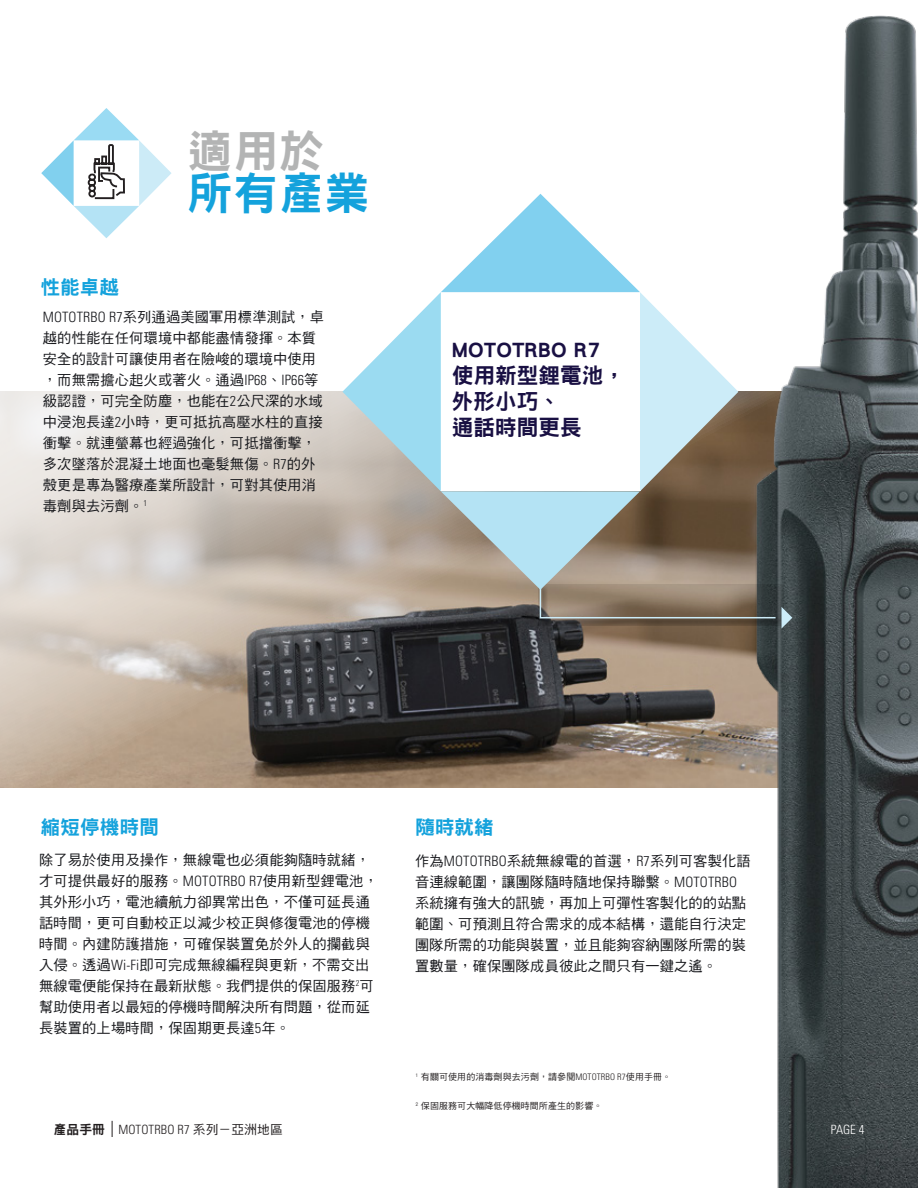
<style>
.page{position:relative;width:918px;height:1188px;background:#fff}
.page>*{position:absolute;margin:0;border:0;box-sizing:border-box;transform-origin:0 0}
.t1{font:45px "DF Hei Std W9";color:#14a2dc}
.t2{font:45px "DF Hei Std W9";color:#b3b4b4}
.t3{font:21.6px/26px "DF Hei Std W9";color:#191043}
.t4{font:19.5px "DF Hei Std W9";color:#14a2dc}
.t5{font:14.25px/21px "DF Hei Std W5";letter-spacing:.01em;color:#16171b}
.t6{font:300 condensed 12.75px "Univers";letter-spacing:.01em;color:#231f20}
.t7{font:300 condensed 12.75px "Univers";color:#fff}
.t8{font:9px "DF Hei Std W5";letter-spacing:.01em;color:#231f20}
.s1{font-family:"Univers";font-weight:300;font-stretch:condensed}
.s2{font-family:"DF Hei Std W9";font-weight:400;font-stretch:normal}
.s3{font-family:"DF Hei Std W5";font-weight:400;font-stretch:normal}
</style>
<div class="page">
<svg style="left:41px;top:108px;width:131px;height:130px"></svg>
<img style="left:0;top:392px;width:653px;height:396px">
<img style="left:653px;top:15px;width:265px;height:1173px">
<svg style="left:342px;top:194px;width:450px;height:435px"></svg>
<svg style="left:112px;top:1121px;width:1px;height:16px"></svg>
<h3 class="t4" style="left:41px;top:276px;width:79px">性能卓越</h3>
<h1 class="t2" style="left:188px;top:126px;width:138px">適用於</h1>
<h1 class="t1" style="left:188px;top:168px;width:184px">所有產業</h1>
<p class="t5" style="left:43px;top:306px;width:283px"><span class="s1">MOTOTRBO R7</span>系列通過美國軍用標準測試，卓越的性能在任何環境中都能盡情發揮。本質安全的設計可讓使用者在險峻的環境中使用，而無需擔心起火或著火。通過<span class="s1">IP68</span>、<span class="s1">IP66</span>等級認證，可完全防塵，也能在<span class="s1">2</span>公尺深的水域中浸泡長達<span class="s1">2</span>小時，更可抵抗高壓水柱的直接衝擊。就連螢幕也經過強化，可抵擋衝擊，多次墜落於混凝土地面也毫髮無傷。<span class="s1">R7</span>的外殼更是專為醫療產業所設計，可對其使用消毒劑與去污劑。<sup>1</sup></p>
<h2 class="t3" style="left:452px;top:336px;width:175px">MOTOTRBO R7使用新型鋰電池，外形小巧、<br>通話時間更長</h2>
<h3 class="t4" style="left:41px;top:816px;width:119px">縮短停機時間</h3>
<h3 class="t4" style="left:416px;top:816px;width:79px">隨時就緒</h3>
<p class="t5" style="left:39px;top:849px;width:340px">除了易於使用及操作，無線電也必須能夠隨時就緒，才可提供最好的服務。<span class="s1">MOTOTRBO R7</span>使用新型鋰電池，其外形小巧，電池續航力卻異常出色，不僅可延長通話時間，更可自動校正以減少校正與修復電池的停機時間。內建防護措施，可確保裝置免於外人的攔截與入侵。透過<span class="s1">Wi-Fi</span>即可完成無線編程與更新，不需交出無線電便能保持在最新狀態。我們提供的保固服務<sup>2</sup>可幫助使用者以最短的停機時間解決所有問題，從而延長裝置的上場時間，保固期更長達<span class="s1">5</span>年。</p>
<p class="t5" style="left:415px;top:850px;width:337px">作為<span class="s1">MOTOTRBO</span>系統無線電的首選，<span class="s1">R7</span>系列可客製化語音連線範圍，讓團隊隨時隨地保持聯繫。<span class="s1">MOTOTRBO</span>系統擁有強大的訊號，再加上可彈性客製化的的站點範圍、可預測且符合需求的成本結構，還能自行決定團隊所需的功能與裝置，並且能夠容納團隊所需的裝置數量，確保團隊成員彼此之間只有一鍵之遙。</p>
<p class="t8" style="left:416px;top:1072px;width:257px"><sup>1</sup> 有關可使用的消毒劑與去污劑，請參閱<span class="s1">MOTOTRBO R7</span>使用手冊。</p>
<p class="t8" style="left:416px;top:1101px;width:188px"><sup>2</sup> 保固服務可大幅降低停機時間所產生的影響。</p>
<p class="t6" style="left:54px;top:1122px;width:231px"><span class="s2">產品手冊</span> MOTOTRBO R7 <span class="s3">系列－亞洲地區</span></p>
<p class="t7" style="left:831px;top:1122px;width:35px">PAGE 4</p>
</div>
